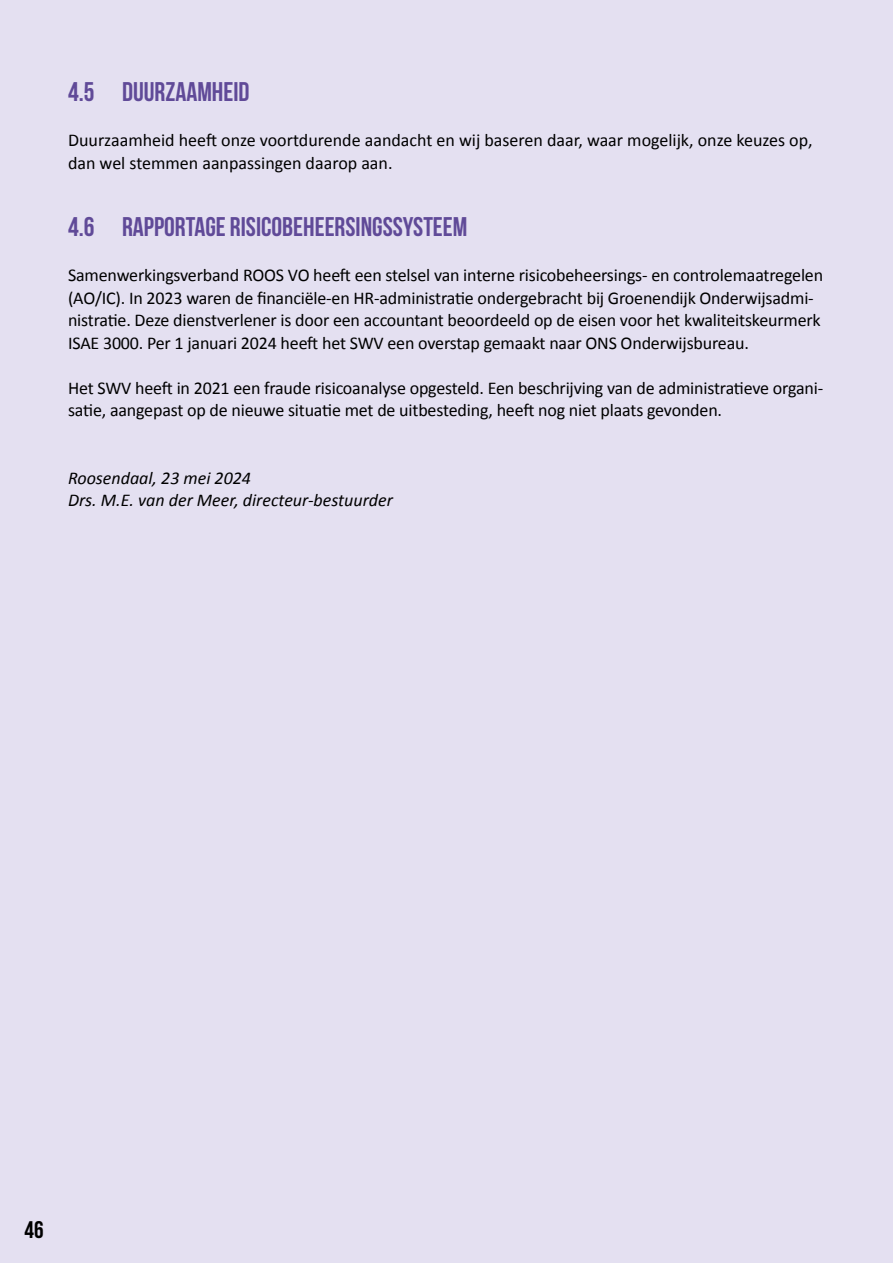
<style>
.page{position:relative;width:893px;height:1263px;background:#e4e0f1}
.page>*{position:absolute;margin:0;border:0;box-sizing:border-box;transform-origin:0 0}
.t1{font:700 27px "Bebas Neue";color:#604a98}
.t2{font:700 24px "Bebas Neue";color:#000}
.t3{font:18px/22.5px "Calibri";letter-spacing:-.01em;color:#000}
.t4{font:italic 18px/22.5px "Calibri";color:#000}
</style>
<div class="page">
<h1 class="t1" style="left:68px;top:77px;width:183px">4.5 DUURZAAMHEID</h1>
<p class="t3" style="left:68px;top:129px;width:746px">Duurzaamheid heeft onze voortdurende aandacht en wij baseren daar, waar mogelijk, onze keuzes op, dan wel stemmen aanpassingen daarop aan.</p>
<h1 class="t1" style="left:68px;top:212px;width:401px">4.6 RAPPORTAGE RISICOBEHEERSINGSSYSTEEM</h1>
<p class="t3" style="left:68px;top:264px;width:757px">Samenwerkingsverband ROOS VO heeft een stelsel van interne risicobeheersings- en controlemaatregelen (AO/IC). In 2023 waren de financiële-en HR-administratie ondergebracht bij Groenendijk Onderwijsadmi&shy;nistratie. Deze dienstverlener is door een accountant beoordeeld op de eisen voor het kwaliteitskeurmerk ISAE 3000. Per 1 januari 2024 heeft het SWV een overstap gemaakt naar ONS Onderwijsbureau.</p>
<p class="t3" style="left:68px;top:376px;width:757px">Het SWV heeft in 2021 een fraude risicoanalyse opgesteld. Een beschrijving van de administratieve organi&shy;satie, aangepast op de nieuwe situatie met de uitbesteding, heeft nog niet plaats gevonden.</p>
<p class="t4" style="left:68px;top:466px;width:326px">Roosendaal, 23 mei 2024<br>Drs. M.E. van der Meer, directeur-bestuurder</p>
<h2 class="t2" style="left:25px;top:1216px;width:21px">46</h2>
</div>
